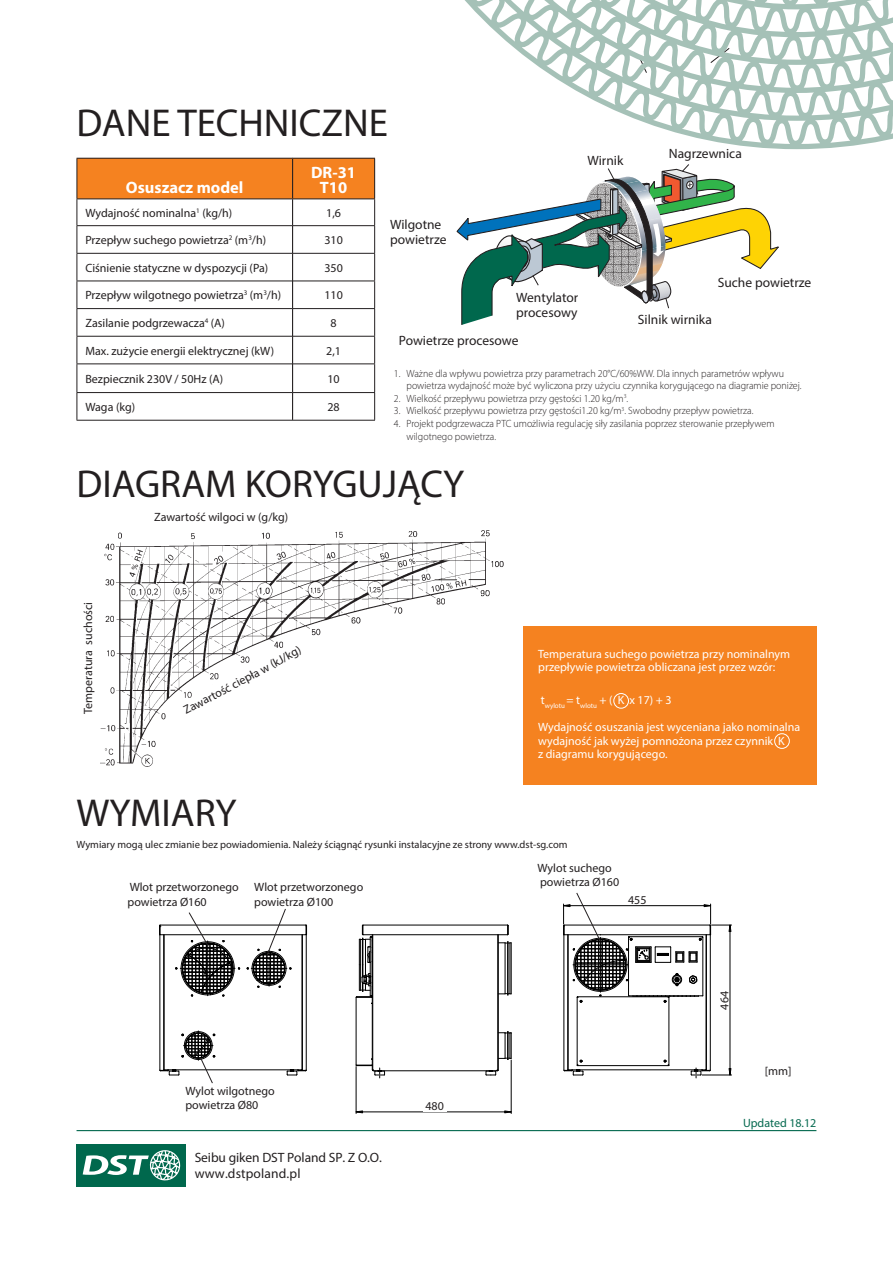
<style>
.page{position:relative;width:893px;height:1263px;background:#fff}
.page>*{position:absolute;margin:0;border:0;box-sizing:border-box;transform-origin:0 0}
.Data__Diagram__Dimen{font:39px "Myriad Pro";color:#231f20}
.Chart_-_Model{font:700 16.5px/15px "Myriad Pro";color:#fff;text-align:center}
.Principle{font:13.5px/16.2px "Myriad Pro";color:#231f20}
.Chart_-_Text{font:12px "Myriad Pro";color:#231f20}
.Formula_-_Explanatio{font:12px/13.6px "Myriad Pro";color:#fff}
.Unit_explanations{font:12px/14.4px "Myriad Pro";color:#231f20}
.Diagram_-_Capacity{font:12px "Myriad Pro";color:#231f20}
.Chart_-_Numbers{font:12px "Myriad Pro";color:#231f20}
.Letters___Numbers{font:12px "Myriad Pro";color:#231f20}
.Date{font:12px "Myriad Pro";color:#066a50}
.t1{font:300 10.5px/12.6px "Myriad Pro";color:#231f20;scale:.95 1}
.Subject_to_change{font:10.5px "Myriad Pro";color:#231f20}
.t2{font:7.8px "Arial";color:#000}
</style>
<div class="page">
<hr style="left:77px;top:1130px;width:739px;height:1px;background:#066a50">
<svg style="left:465px;top:0;width:428px;height:149px"></svg>
<svg style="left:356px;top:925px;width:156px;height:153px"></svg>
<hr style="left:511px;top:1060px;width:1px;height:53px;background:#000">
<hr style="left:356px;top:1066px;width:1px;height:47px;background:#000">
<hr style="left:356px;top:1111px;width:155px;height:1px;background:#000">
<svg style="left:504px;top:1110px;width:7px;height:3px"></svg>
<svg style="left:356px;top:1110px;width:7px;height:3px"></svg>
<img style="left:100px;top:530px;width:403px;height:237px">
<svg style="left:159px;top:908px;width:148px;height:175px"></svg>
<svg style="left:563px;top:892px;width:169px;height:186px"></svg>
<div style="left:115px;top:518px;width:161px;height:13px;background:#fff"></div>
<div style="left:92px;top:600px;width:12px;height:119px;background:#fff"></div>
<svg style="left:183px;top:644px;width:118px;height:74px"></svg>
<div style="left:523px;top:626px;width:293px;height:158px;background:#f58220"></div>
<svg style="left:456px;top:164px;width:323px;height:161px"></svg>
<div style="left:293px;top:158px;width:82px;height:41px;background:#f58220"></div>
<hr style="left:292px;top:158px;width:83px;height:1px;background:#231f20">
<hr style="left:374px;top:159px;width:1px;height:40px;background:#231f20">
<hr style="left:292px;top:420px;width:83px;height:1px;background:#231f20">
<div style="left:614px;top:693px;width:15px;height:15px;border:1px solid #fff;border-radius:50%"></div>
<div style="left:774px;top:733px;width:15px;height:15px;border:1px solid #fff;border-radius:50%"></div>
<div style="left:77px;top:158px;width:216px;height:41px;background:#f58220"></div>
<svg style="left:78px;top:226px;width:214px;height:194px"></svg>
<hr style="left:292px;top:159px;width:1px;height:40px;background:#231f20">
<svg style="left:292px;top:199px;width:83px;height:221px"></svg>
<hr style="left:77px;top:158px;width:216px;height:1px;background:#231f20">
<hr style="left:77px;top:159px;width:1px;height:40px;background:#231f20">
<hr style="left:77px;top:199px;width:216px;height:1px;background:#231f20">
<hr style="left:77px;top:281px;width:215px;height:1px;background:#231f20">
<hr style="left:77px;top:308px;width:215px;height:1px;background:#231f20">
<hr style="left:77px;top:336px;width:215px;height:1px;background:#231f20">
<hr style="left:77px;top:363px;width:215px;height:1px;background:#231f20">
<hr style="left:77px;top:392px;width:215px;height:1px;background:#231f20">
<hr style="left:77px;top:420px;width:216px;height:1px;background:#231f20">
<hr style="left:77px;top:225px;width:215px;height:1px;background:#231f20">
<svg style="left:77px;top:199px;width:1px;height:221px"></svg>
<hr style="left:77px;top:253px;width:215px;height:1px;background:#231f20">
<div style="left:77px;top:1144px;width:109px;height:42px;background:#00684d"></div>
<svg style="left:83px;top:1150px;width:98px;height:31px"></svg>
<p class="Data__Diagram__Dimen" style="left:77px;top:98px;width:313px">DANE TECHNICZNE</p>
<p class="Chart_-_Model" style="left:126px;top:179px;width:119px">Osuszacz model</p>
<p class="Chart_-_Text" style="left:85px;top:205px;width:148px">Wydajność nominalna<sup>1</sup> (kg/h)</p>
<p class="Chart_-_Text" style="left:85px;top:233px;width:182px">Przepływ suchego powietrza<sup>2</sup> (m<sup>3</sup>/h)</p>
<p class="Chart_-_Text" style="left:85px;top:260px;width:184px">Ciśnienie statyczne w dyspozycji (Pa)</p>
<p class="Chart_-_Text" style="left:85px;top:288px;width:197px">Przepływ wilgotnego powietrza<sup>3</sup> (m<sup>3</sup>/h)</p>
<p class="Chart_-_Text" style="left:85px;top:315px;width:141px">Zasilanie podgrzewacza<sup>4</sup> (A)</p>
<p class="Chart_-_Text" style="left:85px;top:343px;width:190px">Max. zużycie energii elektrycznej (kW)</p>
<p class="Chart_-_Text" style="left:85px;top:371px;width:139px">Bezpiecznik 230V / 50Hz (A)</p>
<p class="Chart_-_Text" style="left:85px;top:399px;width:51px">Waga (kg)</p>
<p class="Chart_-_Model" style="left:311px;top:164px;width:46px">DR-31<br>T10</p>
<p class="Chart_-_Numbers" style="left:326px;top:205px;width:16px">1,6</p>
<p class="Chart_-_Numbers" style="left:324px;top:233px;width:20px">310</p>
<p class="Chart_-_Numbers" style="left:324px;top:260px;width:20px">350</p>
<p class="Chart_-_Numbers" style="left:324px;top:288px;width:20px">110</p>
<p class="Chart_-_Numbers" style="left:331px;top:315px;width:8px">8</p>
<p class="Chart_-_Numbers" style="left:326px;top:343px;width:16px">2,1</p>
<p class="Chart_-_Numbers" style="left:327px;top:371px;width:14px">10</p>
<p class="Chart_-_Numbers" style="left:327px;top:399px;width:14px">28</p>
<p class="Principle" style="left:588px;top:153px;width:37px">Wirnik</p>
<p class="Principle" style="left:669px;top:146px;width:74px">Nagrzewnica</p>
<p class="Principle" style="left:390px;top:217px;width:58px;line-height:15px">Wilgotne powietrze</p>
<p class="Principle" style="left:516px;top:290px;width:63px;line-height:15px">Wentylator procesowy</p>
<p class="Principle" style="left:399px;top:332px;width:121px">Powietrze procesowe</p>
<p class="Principle" style="left:718px;top:274px;width:95px">Suche powietrze</p>
<p class="Principle" style="left:638px;top:311px;width:76px">Silnik wirnika</p>
<p class="t1" style="left:407px;top:367px;width:417px;text-indent:-13px">1. Ważne dla wpływu powietrza przy parametrach 20°C/60%WW. Dla innych parametrów wpływu powietrza wydajność może być wyliczona przy użyciu czynnika korygującego na diagramie poniżej.</p>
<p class="t1" style="left:394px;top:392px;width:248px">2. Wielkość przepływu powietrza przy gęstości 1.20 kg/m<sup>3</sup>.</p>
<p class="t1" style="left:394px;top:404px;width:380px">3. Wielkość przepływu powietrza przy gęstości1.20 kg/m<sup>3</sup>. Swobodny przepływ powietrza.</p>
<p class="t1" style="left:407px;top:417px;width:389px;text-indent:-13px">4. Projekt podgrzewacza PTC umożliwia regulację siły zasilania poprzez sterowanie przepływem wilgotnego powietrza.</p>
<p class="Data__Diagram__Dimen" style="left:77px;top:460px;width:389px">DIAGRAM KORYGUJĄCY</p>
<p class="Diagram_-_Capacity" style="left:81px;top:714px;width:113px;rotate:-90deg">Temperatura suchości</p>
<p class="Diagram_-_Capacity" style="left:154px;top:510px;width:136px">Zawartość wilgoci w (g/kg)</p>
<p class="Diagram_-_Capacity" style="left:181px;top:704px;width:133px;rotate:-28deg">Zawartość ciepła w (kJ/kg)</p>
<p class="Data__Diagram__Dimen" style="left:77px;top:789px;width:161px">WYMIARY</p>
<p class="Formula_-_Explanatio" style="left:538px;top:647px;width:254px">Temperatura suchego powietrza przy nominalnym przepływie powietrza obliczana jest przez wzór:</p>
<p class="Formula_-_Explanatio" style="left:541px;top:693px;width:132px">t<sub>wylotu</sub> = t<sub>wlotu</sub> + ( K x 17) + 3</p>
<p class="Formula_-_Explanatio" style="left:538px;top:720px;width:263px">Wydajność osuszania jest wyceniana jako nominalna wydajność jak wyżej pomnożona przez czynnik K</p>
<p class="Formula_-_Explanatio" style="left:538px;top:747px;width:131px">z diagramu korygującego.</p>
<p class="Subject_to_change" style="left:77px;top:838px;width:492px">Wymiary mogą ulec zmianie bez powiadomienia. Należy ściągnąć rysunki instalacyjne ze strony www.dst-sg.com</p>
<p class="Unit_explanations" style="left:128px;top:880px;width:113px">Wlot przetworzonego powietrza Ø160</p>
<p class="Unit_explanations" style="left:254px;top:880px;width:110px">Wlot przetworzonego powietrza Ø100</p>
<p class="Unit_explanations" style="left:537px;top:861px;width:76px">Wylot suchego</p>
<p class="Unit_explanations" style="left:540px;top:875px;width:81px">powietrza Ø160</p>
<p class="Letters___Numbers" style="left:628px;top:892px;width:20px">455</p>
<p class="t2" style="left:631px;top:896px;width:14px">455</p>
<p class="Unit_explanations" style="left:185px;top:1083px;width:91px">Wylot wilgotnego</p>
<p class="Unit_explanations" style="left:185px;top:1098px;width:75px">powietrza Ø80</p>
<p class="Principle" style="left:195px;top:1149px;width:198px;text-indent:7px">weden | +46 8 445 77 20<br>info@ t-sg.com | www.dst-sg.com</p>
<p class="Principle" style="left:195px;top:1149px;width:189px">Seibu giken DST Poland SP. Z O.O. www.dstpoland.pl</p>
<p class="Letters___Numbers" style="left:425px;top:1098px;width:20px">480</p>
<p class="t2" style="left:427px;top:1102px;width:14px">480</p>
<p class="Letters___Numbers" style="left:717px;top:1009px;width:20px;rotate:-90deg">464</p>
<p class="t2" style="left:720px;top:1006px;width:14px;rotate:-90deg">464</p>
<p class="Letters___Numbers" style="left:765px;top:1064px;width:28px">[mm]</p>
<p class="Date" style="left:743px;top:1116px;width:75px">Updated 18.12</p>
</div>
